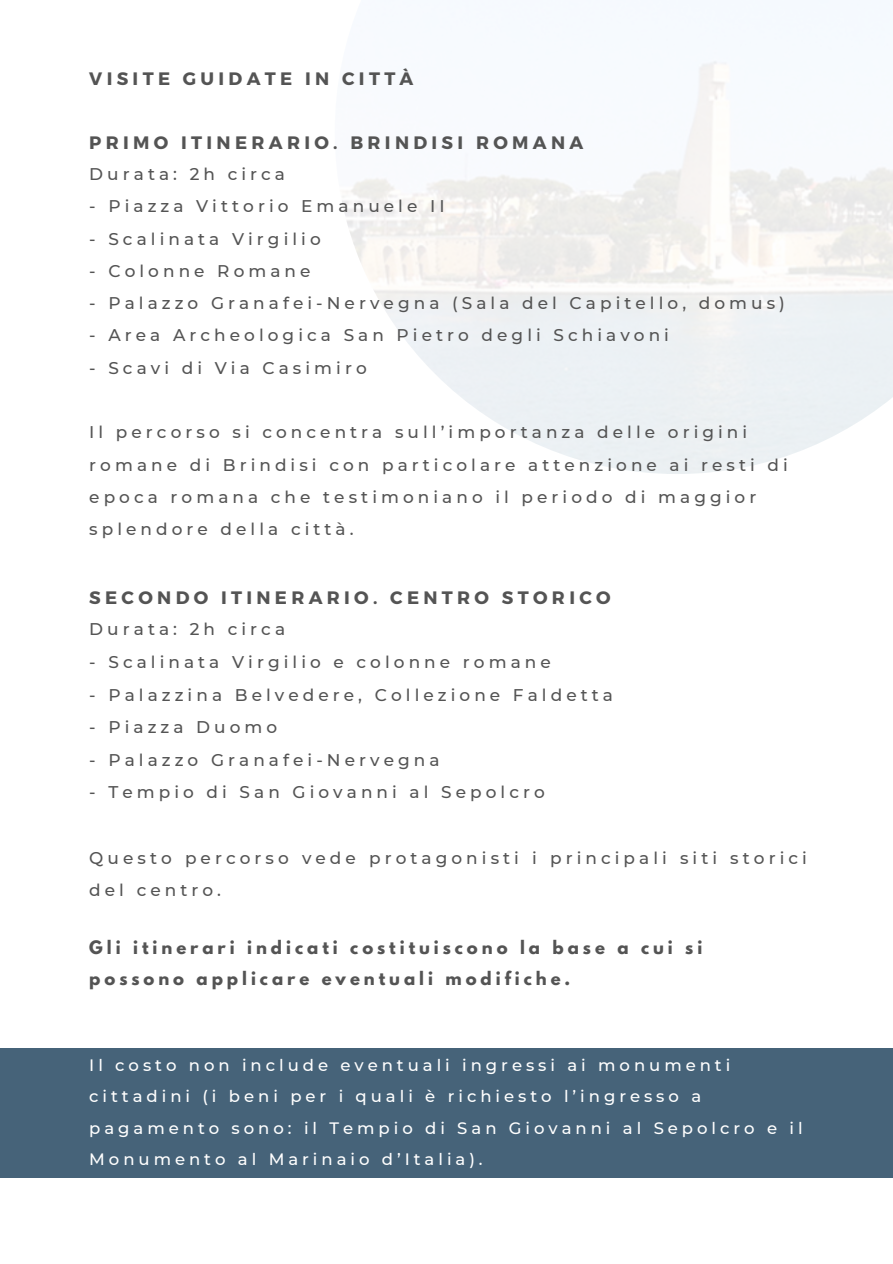
<style>
.page{position:relative;width:893px;height:1264px;background:#fff}
.page>*{position:absolute;margin:0;border:0;box-sizing:border-box;transform-origin:0 0}
.t1{font:700 18px "Montserrat";letter-spacing:.24em;color:#545454}
.t2{font:500 16.95px/32.2px "Montserrat";letter-spacing:.24em;color:#545454}
.t3{font:500 16.5px/31.5px "Montserrat";letter-spacing:.24em;color:#fff}
.t4{font:700 16.5px/31.5px "League Spartan";letter-spacing:.24em;color:#545454}
</style>
<div class="page">
<div style="left:0;top:1047px;width:892px;height:129px;background:#466379"></div>
<p class="t1" style="left:89px;top:67px;width:326px">VISITE GUIDATE IN CITTÀ</p>
<p class="t1" style="left:89px;top:131px;width:495px">PRIMO ITINERARIO. BRINDISI ROMANA</p>
<p class="t2" style="left:89px;top:158px;width:197px">Durata: 2h circa</p>
<p class="t2" style="left:89px;top:190px;width:357px">- Piazza Vittorio Emanuele II</p>
<p class="t2" style="left:89px;top:222px;width:233px">- Scalinata Virgilio</p>
<p class="t2" style="left:89px;top:255px;width:223px">- Colonne Romane</p>
<p class="t2" style="left:89px;top:287px;width:697px">- Palazzo Granafei-Nervegna (Sala del Capitello, domus)</p>
<p class="t2" style="left:89px;top:319px;width:581px">- Area Archeologica San Pietro degli Schiavoni</p>
<p class="t2" style="left:89px;top:351px;width:279px">- Scavi di Via Casimiro</p>
<p class="t2" style="left:89px;top:416px;width:700px">Il percorso si concentra sull’importanza delle origini romane di Brindisi con particolare attenzione ai resti di epoca romana che testimoniano il periodo di maggior splendore della città.</p>
<p class="t1" style="left:89px;top:585px;width:523px">SECONDO ITINERARIO. CENTRO STORICO</p>
<p class="t2" style="left:89px;top:613px;width:197px">Durata: 2h circa</p>
<p class="t2" style="left:89px;top:645px;width:463px">- Scalinata Virgilio e colonne romane</p>
<p class="t2" style="left:89px;top:678px;width:525px">- Palazzina Belvedere, Collezione Faldetta</p>
<p class="t2" style="left:89px;top:711px;width:189px">- Piazza Duomo</p>
<p class="t2" style="left:89px;top:743px;width:352px">- Palazzo Granafei-Nervegna</p>
<p class="t2" style="left:89px;top:776px;width:457px">- Tempio di San Giovanni al Sepolcro</p>
<p class="t2" style="left:89px;top:841px;width:719px">Questo percorso vede protagonisti i principali siti storici del centro.</p>
<p class="t4" style="left:89px;top:933px;width:614px">Gli itinerari indicati costituiscono la base a cui si possono applicare eventuali modifiche.</p>
<p class="t3" style="left:89px;top:1049px;width:714px">Il costo non include eventuali ingressi ai monumenti cittadini (i beni per i quali è richiesto l’ingresso a pagamento sono: il Tempio di San Giovanni al Sepolcro e il Monumento al Marinaio d’Italia).</p>
</div>
